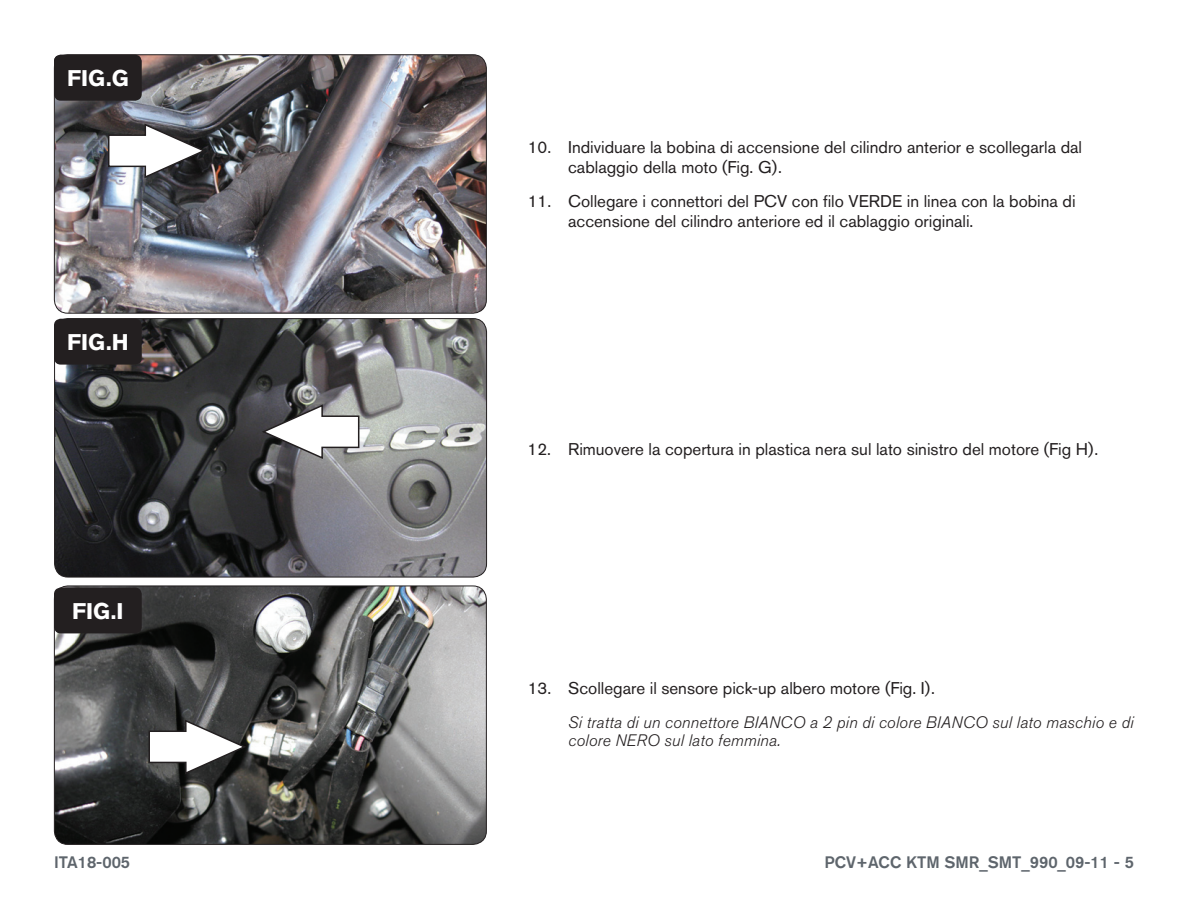
<style>
.page{position:relative;width:1188px;height:918px;background:#fff}
.page>*{position:absolute;margin:0;border:0;box-sizing:border-box;transform-origin:0 0}
.t1{font:700 22.5px "Akzidenz Grotesk BQ";color:#fff}
.t2{font:16.8px/20.2px "Akzidenz Grotesk BQ";color:#231f20}
.t3{font:italic 300 16.5px/18px "Akzidenz Grotesk BQ";letter-spacing:.01em;color:#231f20}
.t4{font:500 16.5px "Akzidenz Grotesk BQ";color:#5e656c}
</style>
<div class="page">
<img style="left:54px;top:586px;width:432px;height:258px">
<div style="left:54px;top:586px;width:433px;height:259px;border:1px solid #231f20;border-radius:14px"></div>
<img style="left:55px;top:319px;width:432px;height:258px">
<div style="left:54px;top:318px;width:433px;height:259px;border:1px solid #231f20;border-radius:14px"></div>
<div style="left:54px;top:319px;width:88px;height:46px;background:#231f20;border-radius:7px"></div>
<div style="left:54px;top:588px;width:88px;height:45px;background:#231f20;border-radius:7px"></div>
<svg style="left:260px;top:404px;width:100px;height:56px"></svg>
<svg style="left:148px;top:718px;width:100px;height:57px"></svg>
<img style="left:55px;top:55px;width:430px;height:257px">
<div style="left:54px;top:54px;width:433px;height:260px;border:1px solid #231f20;border-radius:14px"></div>
<svg style="left:107px;top:122px;width:101px;height:57px"></svg>
<div style="left:54px;top:55px;width:88px;height:46px;background:#231f20;border-radius:7px"></div>
<h1 class="t1" style="left:67px;top:65px;width:63px">FIG.G</h1>
<h1 class="t1" style="left:67px;top:329px;width:63px">FIG.H</h1>
<h1 class="t1" style="left:72px;top:598px;width:50px">FIG.I</h1>
<p class="t2" style="left:568px;top:137px;width:515px;text-indent:-40px">10. Individuare la bobina di accensione del cilindro anterior e scollegarla dal cablaggio della moto (Fig. G).</p>
<p class="t2" style="left:568px;top:191px;width:509px;text-indent:-40px">11. Collegare i connettori del PCV con filo VERDE in linea con la bobina di accensione del cilindro anteriore ed il cablaggio originali.</p>
<p class="t2" style="left:528px;top:438px;width:572px">12. Rimuovere la copertura in plastica nera sul lato sinistro del motore (Fig H).</p>
<p class="t2" style="left:528px;top:678px;width:409px">13. Scollegare il sensore pick-up albero motore (Fig. I).</p>
<p class="t3" style="left:568px;top:713px;width:567px">Si tratta di un connettore BIANCO a 2 pin di colore BIANCO sul lato maschio e di colore NERO sul lato femmina.</p>
<p class="t4" style="left:54px;top:852px;width:78px">ITA18-005</p>
<p class="t4" style="left:824px;top:852px;width:311px">PCV+ACC KTM SMR_SMT_990_09-11 - 5</p>
</div>
